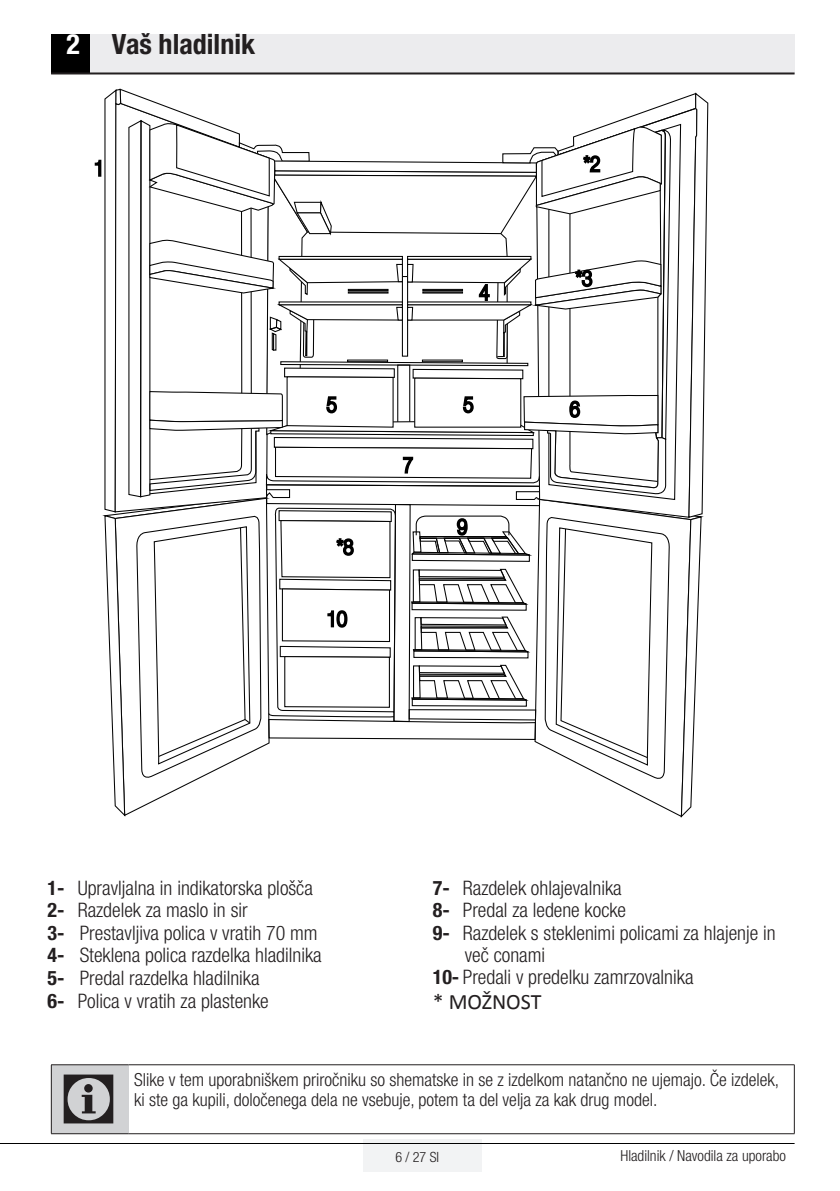
<style>
.page{position:relative;width:840px;height:1191px;background:#fff}
.page>*{position:absolute;margin:0;border:0;box-sizing:border-box;transform-origin:0 0}
.semboller{font:72px "ZIWARNUN";color:#231f20}
.Unite_Baslik{font:700 condensed 28px "Helvetica Neue LT Pro";color:#231f20}
.t1{font:22px "Calibri";color:#231f20}
.buzdolabı_maddeler{font:300 condensed 20px/22px "Helvetica Neue LT Pro";color:#231f20}
.Girintili_Yazi_uyari{font:300 condensed 18px/20px "Helvetica Neue LT Pro";color:#231f20}
.t2{font:300 condensed 15.2px "Helvetica Neue LT Pro";color:#231f20}
.t3{font:300 condensed 14.2px "Helvetica Neue LT Pro";color:#231f20}
.s1{color:#fff}
.s2{font-weight:700}
</style>
<div class="page">
<div style="left:363px;top:1140px;width:118px;height:32px;background:#f2f3f4"></div>
<hr style="left:0;top:1143px;width:794px;height:1px;background:#000">
<div style="left:51px;top:34px;width:39px;height:40px;background:#000"></div>
<div style="left:90px;top:34px;width:704px;height:40px;background:#ececee"></div>
<hr style="left:51px;top:72px;width:743px;height:2px;background:#231f20">
<div style="left:51px;top:1064px;width:78px;height:69px;background:#d1d2d4"></div>
<hr style="left:51px;top:1133px;width:78px;height:1px;background:#231f20">
<hr style="left:129px;top:1133px;width:665px;height:1px;background:#231f20">
<hr style="left:51px;top:1064px;width:78px;height:1px;background:#231f20">
<hr style="left:51px;top:1065px;width:1px;height:68px;background:#231f20">
<hr style="left:129px;top:1064px;width:665px;height:1px;background:#231f20">
<hr style="left:793px;top:1065px;width:1px;height:68px;background:#231f20">
<svg style="left:94px;top:88px;width:614px;height:730px"></svg>
<p class="Unite_Baslik" style="left:66px;top:27px;width:190px"><span class="s1">2</span> Vaš hladilnik</p>
<p class="buzdolabı_maddeler" style="left:48px;top:876px;width:267px"><span class="s2">1-</span> Upravljalna in indikatorska plošča</p>
<p class="buzdolabı_maddeler" style="left:48px;top:899px;width:201px"><span class="s2">2-</span> Razdelek za maslo in sir</p>
<p class="buzdolabı_maddeler" style="left:48px;top:921px;width:271px"><span class="s2">3-</span> Prestavljiva polica v vratih 70 mm</p>
<p class="buzdolabı_maddeler" style="left:48px;top:944px;width:275px"><span class="s2">4-</span> Steklena polica razdelka hladilnika</p>
<p class="buzdolabı_maddeler" style="left:48px;top:966px;width:213px"><span class="s2">5-</span> Predal razdelka hladilnika</p>
<p class="buzdolabı_maddeler" style="left:48px;top:989px;width:222px"><span class="s2">6-</span> Polica v vratih za plastenke</p>
<p class="buzdolabı_maddeler" style="left:432px;top:876px;width:190px"><span class="s2">7-</span> Razdelek ohlajevalnika</p>
<p class="buzdolabı_maddeler" style="left:432px;top:899px;width:195px"><span class="s2">8-</span> Predal za ledene kocke</p>
<p class="buzdolabı_maddeler" style="left:464px;top:921px;width:312px;text-indent:-32px"><span class="s2">9-</span> Razdelek s steklenimi policami za hlajenje in več conami</p>
<p class="buzdolabı_maddeler" style="left:432px;top:966px;width:262px"><span class="s2">10-</span> Predali v predelku zamrzovalnika</p>
<p class="t1" style="left:432px;top:988px;width:110px">* MOŽNOST</p>
<p class="semboller" style="left:59px;top:1061px;width:63px">C</p>
<p class="Girintili_Yazi_uyari" style="left:134px;top:1069px;width:646px">Slike v tem uporabniškem priročniku so shematske in se z izdelkom natančno ne ujemajo. Če izdelek, ki ste ga kupili, določenega dela ne vsebuje, potem ta del velja za kak drug model.</p>
<p class="t3" style="left:395px;top:1148px;width:45px">6 / 27 SI</p>
<p class="t2" style="left:620px;top:1147px;width:167px">Hladilnik / Navodila za uporabo</p>
</div>
